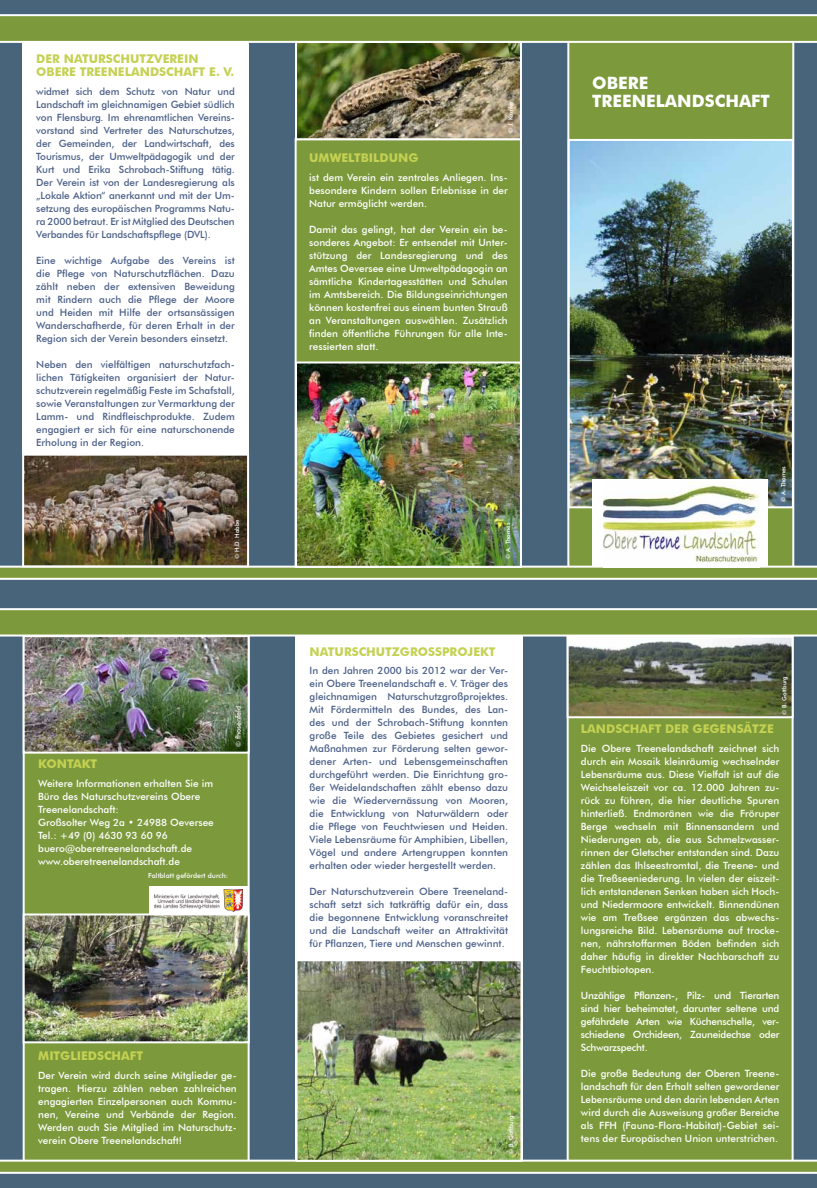
<style>
.page{position:relative;width:817px;height:1188px;background:#fff}
.page>*{position:absolute;margin:0;border:0;box-sizing:border-box;transform-origin:0 0}
.t1{font:700 17px/18.7px "Futura BT";color:#fff}
.t2{font:700 12px/13px "Futura BT";color:#c4d152}
.t3{font:500 10px/13px "Futura BT";color:#fff;text-align:justify}
.t4{font:500 10px/13px "Futura BT";color:#4c6088;text-align:justify}
.t5{font:500 7px "Futura BT";color:#fff}
.t6{font:500 6px "Futura BT";color:#fff}
</style>
<div class="page">
<div style="left:0;top:0;width:816px;height:1188px;background:#47647b"></div>
<div style="left:567px;top:34px;width:227px;height:539px;background:#7c993c;border:2px solid #fff"></div>
<img style="left:570px;top:142px;width:220px;height:363px">
<div style="left:567px;top:139px;width:226px;height:369px;border:2px solid #fff"></div>
<svg style="left:0;top:566px;width:816px;height:14px"></svg>
<svg style="left:0;top:14px;width:816px;height:29px;background:#89a351"></svg>
<div style="left:592px;top:479px;width:176px;height:88px;background:#fff"></div>
<img style="left:603px;top:481px;width:156px;height:81px">
<img style="left:25px;top:457px;width:221px;height:107px">
<div style="left:22px;top:454px;width:227px;height:113px;border:2px solid #fff"></div>
<div style="left:566px;top:627px;width:227px;height:541px;background:#7c993c;border:2px solid #fff"></div>
<div style="left:23px;top:627px;width:226px;height:541px;background:#7c993c;border:2px solid #fff"></div>
<svg style="left:0;top:1159px;width:816px;height:15px"></svg>
<svg style="left:0;top:608px;width:816px;height:28px"></svg>
<div style="left:22px;top:41px;width:227px;height:413px;background:#fff"></div>
<div style="left:294px;top:138px;width:228px;height:429px;background:#7c993c;border:2px solid #fff"></div>
<div style="left:295px;top:636px;width:227px;height:524px;background:#fff"></div>
<img style="left:298px;top:44px;width:221px;height:93px">
<div style="left:295px;top:41px;width:227px;height:99px;border:2px solid #fff"></div>
<img style="left:569px;top:638px;width:221px;height:77px">
<div style="left:566px;top:635px;width:227px;height:83px;border:2px solid #fff"></div>
<img style="left:298px;top:364px;width:221px;height:201px">
<div style="left:295px;top:361px;width:227px;height:207px;border:2px solid #fff"></div>
<img style="left:298px;top:962px;width:221px;height:196px">
<div style="left:295px;top:959px;width:227px;height:202px;border:2px solid #fff"></div>
<img style="left:26px;top:638px;width:220px;height:112px">
<div style="left:23px;top:635px;width:226px;height:118px;border:2px solid #fff"></div>
<img style="left:26px;top:916px;width:220px;height:124px">
<div style="left:23px;top:913px;width:226px;height:130px;border:2px solid #fff"></div>
<div style="left:149px;top:886px;width:100px;height:28px;background:#fff"></div>
<img style="left:154px;top:889px;width:88px;height:22px">
<p class="t2" style="left:36px;top:52px;width:199px">DER NATURSCHUTZVEREIN<br>OBERE TREENELANDSCHAFT E. V.</p>
<p class="t4" style="left:36px;top:85px;width:200px">widmet sich dem Schutz von Natur und Landschaft im gleichnamigen Gebiet südlich von Flensburg. Im ehrenamtlichen Vereins&shy;vorstand sind Vertreter des Naturschutzes, der Gemeinden, der Landwirtschaft, des Tourismus, der Umweltpädagogik und der Kurt und Erika Schrobach-Stiftung tätig.<br>Der Verein ist von der Landesregierung als „Lokale Aktion“ anerkannt und mit der Um&shy;setzung des europäischen Programms Natu&shy;ra 2000 betraut. Er ist Mitglied des Deutschen Verbandes für Landschaftspflege (DVL).</p>
<p class="t4" style="left:36px;top:254px;width:200px">Eine wichtige Aufgabe des Vereins ist die Pflege von Naturschutzflächen. Dazu zählt neben der extensiven Beweidung mit Rindern auch die Pflege der Moore und Heiden mit Hilfe der ortsansässigen Wanderschafherde, für deren Erhalt in der Region sich der Verein besonders einsetzt.</p>
<p class="t4" style="left:36px;top:358px;width:200px">Neben den vielfältigen naturschutzfach&shy;lichen Tätigkeiten organisiert der Natur&shy;schutzverein regelmäßig Feste im Schafstall, sowie Veranstaltungen zur Vermarktung der Lamm- und Rindfleischprodukte. Zudem engagiert er sich für eine naturschonende Erholung in der Region.</p>
<p class="t6" style="left:507px;top:133px;width:33px;rotate:-90deg">© J. Kumke</p>
<p class="t2" style="left:309px;top:151px;width:111px">UMWELTBILDUNG</p>
<p class="t3" style="left:309px;top:171px;width:200px">ist dem Verein ein zentrales Anliegen. Ins&shy;besondere Kindern sollen Erlebnisse in der Natur ermöglicht werden.</p>
<p class="t3" style="left:309px;top:223px;width:200px">Damit das gelingt, hat der Verein ein be&shy;sonderes Angebot: Er entsendet mit Unter&shy;stützung der Landesregierung und des Amtes Oeversee eine Umweltpädagogin an sämtliche Kindertagesstätten und Schulen im Amtsbereich. Die Bildungseinrichtungen können kostenfrei aus einem bunten Strauß an Veranstaltungen auswählen. Zusätzlich finden öffentliche Führungen für alle Inte&shy;ressierten statt.</p>
<p class="t6" style="left:233px;top:558px;width:41px;rotate:-90deg">© H.D. Habbe</p>
<p class="t6" style="left:504px;top:558px;width:37px;rotate:-90deg">© A. Thomes</p>
<p class="t5" style="left:234px;top:747px;width:43px;rotate:-90deg">© fhosenfeld</p>
<p class="t2" style="left:38px;top:757px;width:60px">KON TAKT</p>
<p class="t3" style="left:38px;top:777px;width:177px;text-align:left">Weitere Informationen erhalten Sie im<br>Büro des Naturschutzvereins Obere<br>Treenelandschaft:<br>Großsolter Weg 2a • 24988 Oeversee<br>Tel.: +49 (0) 4630 93 60 96 buero@oberetreenelandschaft.de www.oberetreenelandschaft.de</p>
<p class="t5" style="left:148px;top:871px;width:81px">Faltblatt gefördert durch:</p>
<p class="t6" style="left:30px;top:1028px;width:40px">© B. Gottburg</p>
<p class="t2" style="left:38px;top:1049px;width:106px">MITGLIEDSCHAFT</p>
<p class="t3" style="left:38px;top:1068px;width:200px">Der Verein wird durch seine Mitglieder ge&shy;tragen. Hierzu zählen neben zahlreichen engagierten Einzelpersonen auch Kommu&shy;nen, Vereine und Verbände der Region.<br>Werden auch Sie Mitglied im Naturschutz&shy;verein Obere Treenelandschaft!</p>
<p class="t2" style="left:309px;top:645px;width:117px">NATURSCHUTZGROSS</p>
<p class="t2" style="left:442px;top:645px;width:55px">PROJEKT</p>
<p class="t4" style="left:309px;top:664px;width:200px">In den Jahren 2000 bis 2012 war der Ver&shy;ein Obere Treenelandschaft e. V. Träger des gleichnamigen Naturschutzgroßprojektes.<br>Mit Fördermitteln des Bundes, des Lan&shy;des und der Schrobach-Stiftung konnten große Teile des Gebietes gesichert und Maßnahmen zur Förderung selten gewor&shy;dener Arten- und Lebensgemeinschaften durchgeführt werden. Die Einrichtung gro&shy;ßer Weidelandschaften zählt ebenso dazu wie die Wiedervernässung von Mooren, die Entwicklung von Naturwäldern oder die Pflege von Feuchtwiesen und Heiden.<br>Viele Lebensräume für Amphibien, Libellen, Vögel und andere Artengruppen konnten erhalten oder wieder hergestellt werden.</p>
<p class="t4" style="left:309px;top:885px;width:200px">Der Naturschutzverein Obere Treeneland&shy;schaft setzt sich tatkräftig dafür ein, dass die begonnene Entwicklung voranschreitet und die Landschaft weiter an Attraktivität für Pflanzen, Tiere und Menschen gewinnt.</p>
<p class="t6" style="left:507px;top:1154px;width:40px;rotate:-90deg">© B. Gottburg</p>
<h1 class="t1" style="left:592px;top:73px;width:179px">OBERE<br>TREENELANDSCHAFT</h1>
<p class="t6" style="left:779px;top:502px;width:37px;rotate:-90deg">© A. Thomes</p>
<p class="t6" style="left:780px;top:714px;width:40px;rotate:-90deg">© B. Gottburg</p>
<p class="t2" style="left:580px;top:722px;width:194px">LANDSCHAFT DER GEGENSÄTZE</p>
<p class="t3" style="left:580px;top:741px;width:200px;text-align:left">Die Obere Treenelandschaft zeichnet sich durch ein Mosaik kleinräumig wechselnder Lebensräume aus. Diese Vielfalt ist auf die Weichseleiszeit vor ca. 12.000 Jahren zu&shy;rück zu führen, die hier deutliche Spuren hinterließ. Endmoränen wie die Fröruper Berge wechseln mit Binnensandern und Niederungen ab, die aus Schmelzwasser&shy;rinnen der Gletscher entstanden sind. Dazu zählen das Ihlseestromtal, die Treene- und die Treßseeniederung. In vielen der eiszeit&shy;lich entstandenen Senken haben sich Hoch&shy;und Niedermoore entwickelt. Binnendünen wie am Treßsee ergänzen das abwechs&shy;lungsreiche Bild. Lebensräume auf trocke&shy;nen, nährstoffarmen Böden befinden sich daher häufig in direkter Nachbarschaft zu Feuchtbiotopen.</p>
<p class="t3" style="left:580px;top:988px;width:200px">Unzählige Pflanzen-, Pilz- und Tierarten sind hier beheimatet, darunter seltene und gefährdete Arten wie Küchenschelle, ver&shy;schiedene Orchideen, Zauneidechse oder Schwarzspecht.</p>
<p class="t3" style="left:580px;top:1066px;width:200px">Die große Bedeutung der Oberen Treene&shy;landschaft für den Erhalt selten gewordener Lebensräume und den darin lebenden Arten wird durch die Ausweisung großer Bereiche als FFH (Fauna-Flora-Habitat)- Gebiet sei&shy;tens der Europäischen Union unterstrichen.</p>
</div>
